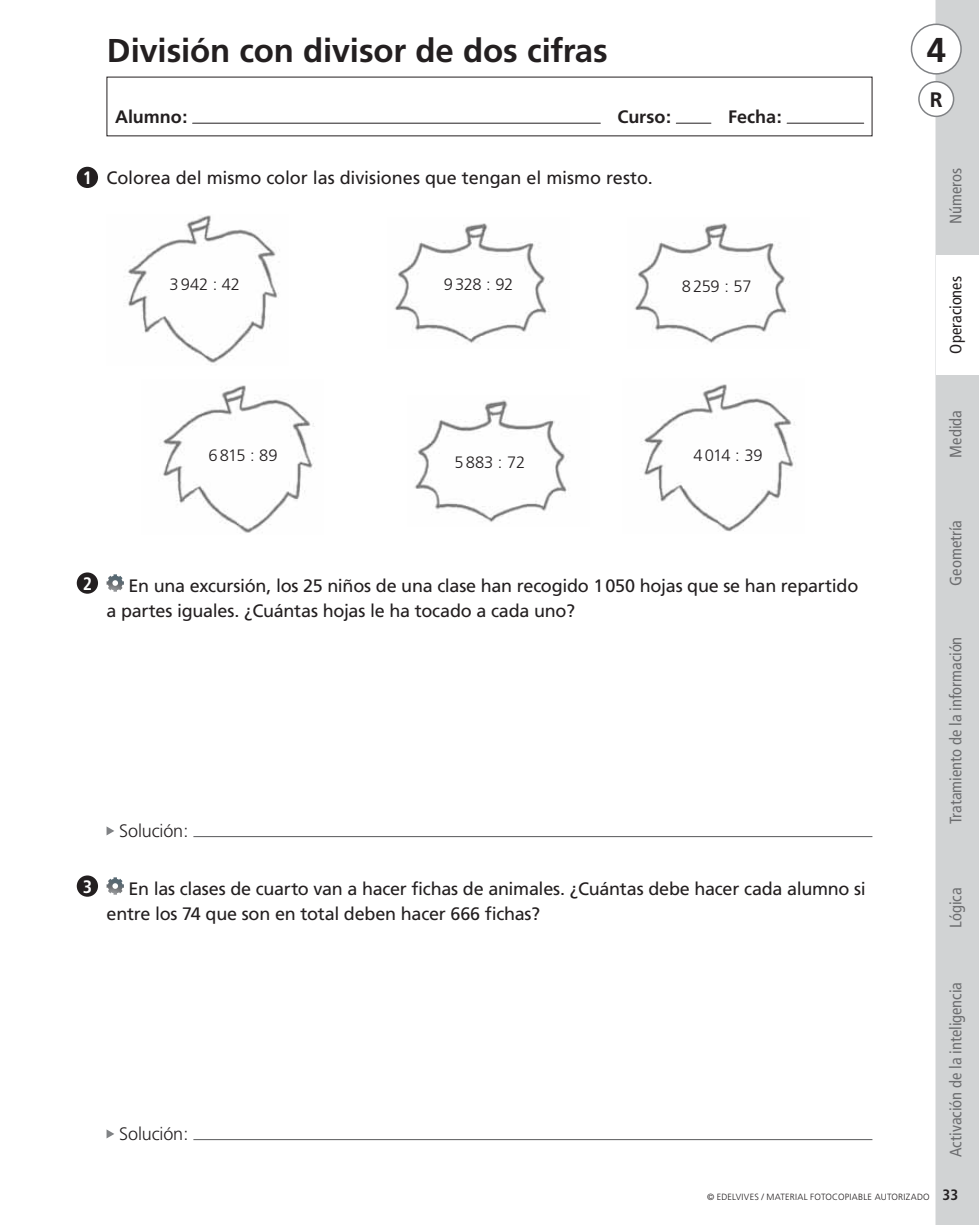
<style>
.page{position:relative;width:979px;height:1225px;background:#fff}
.page>*{position:absolute;margin:0;border:0;box-sizing:border-box;transform-origin:0 0}
.t1{font:700 34.5px "Frutiger";color:#231f20}
.t2{font:700 33px "Frutiger";letter-spacing:-.005em;color:#231f20}
.t3{font:700 21px "Frutiger";color:#231f20}
.t4{font:18px/24.8px "Frutiger";letter-spacing:-.01em;color:#231f20}
.t5{font:700 18px "Frutiger";letter-spacing:-.005em;color:#231f20}
.t6{font:300 18px "Frutiger";letter-spacing:-.01em;color:#231f20}
.t7{font:700 condensed 18px "Frutiger";color:#fff}
.t8{font:condensed 16.5px "Frutiger";color:#6d6e70}
.t9{font:300 16.5px "Frutiger";letter-spacing:-.025em;color:#231f20}
.t10{font:condensed 16.5px "Frutiger";color:#231f20}
.t11{font:300 9px "Frutiger";letter-spacing:.03em;color:#231f20}
.s1{font-weight:700;font-stretch:condensed;color:#fff}
.s2{font-weight:700;font-stretch:condensed;font-size:15px}
</style>
<div class="page">
<hr style="left:935px;top:0;width:1px;height:1225px;background:#d1d3d4">
<div style="left:936px;top:0;width:42px;height:1225px;background:#d1d3d4"></div>
<div style="left:911px;top:24px;width:49px;height:50px;background:#fff;border-radius:50%"></div>
<div style="left:910px;top:24px;width:51px;height:51px;border:2px solid #808285;border-radius:50%"></div>
<div style="left:918px;top:82px;width:35px;height:34px;background:#fff;border-radius:50%"></div>
<div style="left:918px;top:81px;width:36px;height:36px;border:2px solid #808285;border-radius:50%"></div>
<hr style="left:192px;top:123px;width:408px;height:1px;background:#231f20">
<hr style="left:676px;top:123px;width:34px;height:1px;background:#231f20">
<hr style="left:787px;top:123px;width:76px;height:1px;background:#231f20">
<div style="left:936px;top:255px;width:42px;height:119px;background:#fff"></div>
<img style="left:127px;top:215px;width:152px;height:150px">
<img style="left:163px;top:385px;width:152px;height:148px">
<img style="left:644px;top:384px;width:151px;height:148px">
<img style="left:414px;top:400px;width:153px;height:122px">
<img style="left:394px;top:223px;width:155px;height:120px">
<img style="left:634px;top:223px;width:155px;height:120px">
<img style="left:106px;top:574px;width:18px;height:18px">
<svg style="left:106px;top:826px;width:8px;height:9px"></svg>
<hr style="left:193px;top:836px;width:679px;height:1px;background:#58595b">
<div style="left:77px;top:572px;width:21px;height:22px;background:#231f20;border-radius:50%"></div>
<img style="left:106px;top:877px;width:18px;height:18px">
<svg style="left:106px;top:1129px;width:8px;height:9px"></svg>
<hr style="left:193px;top:1139px;width:679px;height:1px;background:#58595b">
<div style="left:77px;top:875px;width:21px;height:22px;background:#231f20;border-radius:50%"></div>
<div style="left:77px;top:167px;width:21px;height:21px;background:#231f20;border-radius:50%"></div>
<h2 class="t2" style="left:107px;top:37px;width:502px">División con divisor de dos cifras</h2>
<h1 class="t1" style="left:926px;top:36px;width:21px">4</h1>
<p class="t5" style="left:115px;top:110px;width:74px">Alumno:</p>
<p class="t5" style="left:617px;top:110px;width:55px">Curso:</p>
<p class="t5" style="left:728px;top:110px;width:55px">Fecha:</p>
<p class="t4" style="left:83px;top:167px;width:571px"><span class="s1">1</span> Colorea del mismo color las divisiones que tengan el mismo resto.</p>
<p class="t9" style="left:169px;top:278px;width:72px">3 942 : 42</p>
<p class="t9" style="left:443px;top:278px;width:71px">9 328 : 92</p>
<p class="t9" style="left:682px;top:280px;width:71px">8 259 : 57</p>
<p class="t9" style="left:208px;top:449px;width:71px">6 815 : 89</p>
<p class="t9" style="left:454px;top:456px;width:72px">5 883 : 72</p>
<p class="t9" style="left:693px;top:448px;width:70px">4 014 : 39</p>
<p class="t7" style="left:83px;top:576px;width:11px">2</p>
<p class="t4" style="left:106px;top:575px;width:753px;text-indent:22px">En una excursión, los 25 niños de una clase han recogido 1 050 hojas que se han repartido a partes iguales. ¿Cuántas hojas le ha tocado a cada uno?</p>
<p class="t6" style="left:119px;top:823px;width:71px">Solución:</p>
<p class="t7" style="left:83px;top:879px;width:11px">3</p>
<p class="t4" style="left:106px;top:878px;width:760px;text-indent:22px">En las clases de cuarto van a hacer fichas de animales. ¿Cuántas debe hacer cada alumno si entre los 74 que son en total deben hacer 666 fichas?</p>
<p class="t6" style="left:119px;top:1126px;width:71px">Solución:</p>
<p class="t3" style="left:929px;top:91px;width:14px">R</p>
<p class="t8" style="left:948px;top:224px;width:58px;rotate:-90deg">Números</p>
<p class="t10" style="left:948px;top:353px;width:79px;rotate:-90deg">Operaciones</p>
<p class="t8" style="left:948px;top:457px;width:49px;rotate:-90deg">Medida</p>
<p class="t8" style="left:948px;top:586px;width:67px;rotate:-90deg">Geometría</p>
<p class="t8" style="left:948px;top:824px;width:189px;rotate:-90deg">Tratamiento de la información</p>
<p class="t8" style="left:948px;top:928px;width:42px;rotate:-90deg">Lógica</p>
<p class="t8" style="left:948px;top:1157px;width:176px;rotate:-90deg">Activación de la inteligencia</p>
<p class="t11" style="left:707px;top:1193px;width:252px">© EDELVIVES / MATERIAL FOTOCOPIABLE AUTORIZADO <span class="s2">33</span></p>
</div>
